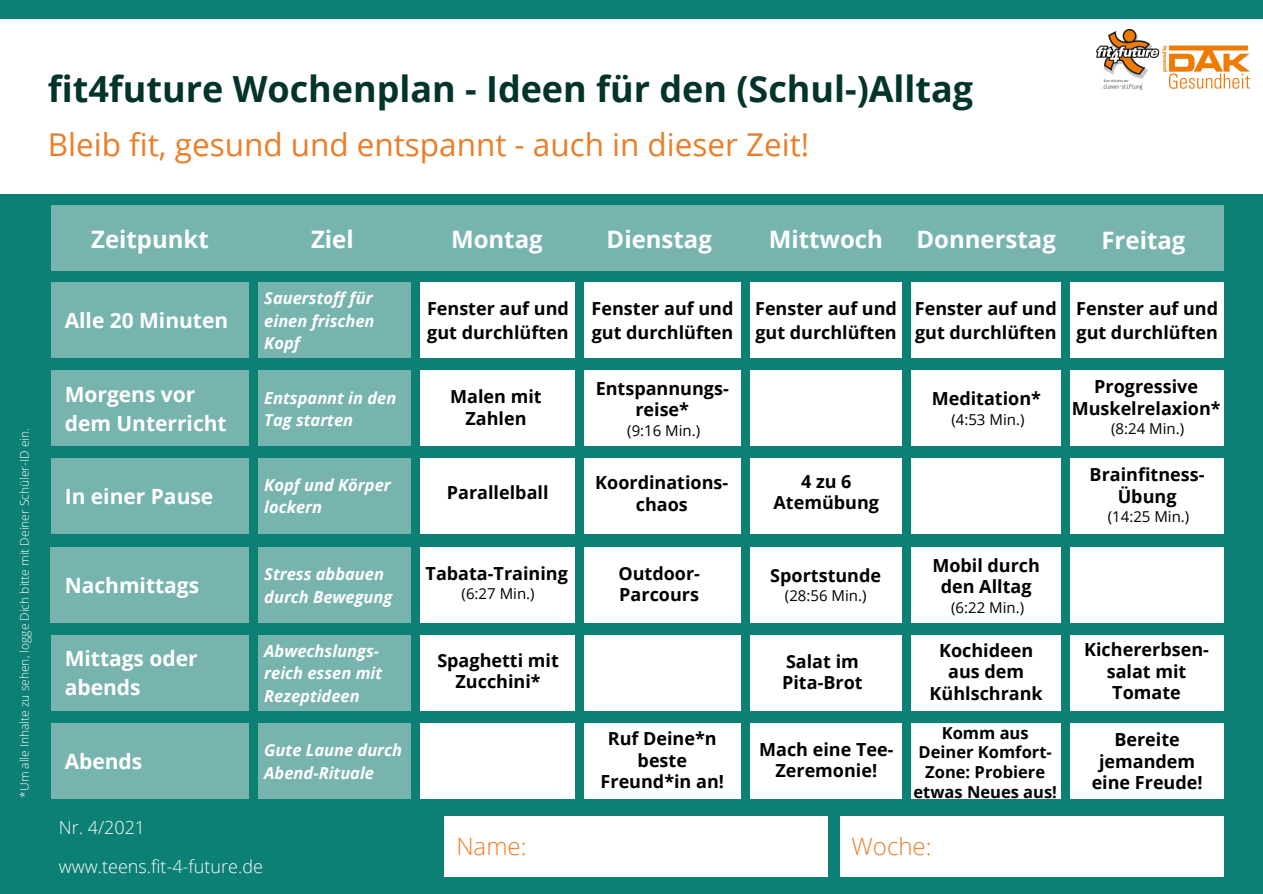
<style>
.page{position:relative;width:1263px;height:894px;background:#fff}
.page>*{position:absolute;margin:0;border:0;box-sizing:border-box;transform-origin:0 0}
.t1{font:700 36px "Open Sans";color:#02342b}
.t2{font:31.5px "Open Sans";color:#ec7d27}
.t3{font:700 24px "Open Sans";color:#fff}
.t4{font:300 24px "Open Sans";color:#ec7d27}
.t5{font:700 21px/29.2px "Open Sans";color:#fff}
.t6{font:700 18px/21.6px "Open Sans";color:#000;text-align:center}
.t7{font:700 18px/24.8px "Open Sans";color:#000}
.t8{font:300 18px/39.2px "Open Sans";color:#fff}
.t9{font:italic 700 16.5px/22.5px "Open Sans";color:#fff}
.t10{font:700 16.5px/19.8px "Open Sans";color:#000;text-align:center}
.t11{font:15px "Open Sans";color:#000}
.t12{font:300 12px "Open Sans";color:#fff}
</style>
<div class="page">
<div style="left:0;top:0;width:1263px;height:893px;background:#0c8075"></div>
<div style="left:0;top:20px;width:1262px;height:174px;background:#fff"></div>
<div style="left:444px;top:815px;width:384px;height:60px;background:#fff"></div>
<div style="left:840px;top:815px;width:383px;height:60px;background:#fff"></div>
<div style="left:51px;top:282px;width:1172px;height:76px;background:#fff"></div>
<div style="left:51px;top:282px;width:360px;height:76px;background:#77b4ae"></div>
<div style="left:51px;top:370px;width:1172px;height:76px;background:#fff"></div>
<div style="left:51px;top:370px;width:360px;height:76px;background:#77b4ae"></div>
<div style="left:51px;top:458px;width:1172px;height:75px;background:#fff"></div>
<div style="left:51px;top:458px;width:365px;height:75px;background:#77b4ae"></div>
<div style="left:51px;top:547px;width:1172px;height:75px;background:#fff"></div>
<div style="left:50px;top:547px;width:366px;height:75px;background:#77b4ae"></div>
<div style="left:51px;top:635px;width:1172px;height:75px;background:#fff"></div>
<div style="left:51px;top:635px;width:360px;height:75px;background:#77b4ae"></div>
<div style="left:51px;top:723px;width:1172px;height:75px;background:#fff"></div>
<div style="left:51px;top:723px;width:360px;height:75px;background:#77b4ae"></div>
<div style="left:249px;top:282px;width:9px;height:529px;background:#0c8075"></div>
<div style="left:902px;top:278px;width:9px;height:529px;background:#0c8075"></div>
<div style="left:575px;top:278px;width:9px;height:529px;background:#0c8075"></div>
<div style="left:741px;top:274px;width:9px;height:529px;background:#0c8075"></div>
<div style="left:51px;top:205px;width:1172px;height:66px;background:#77b4ae"></div>
<img style="left:1097px;top:30px;width:153px;height:59px">
<div style="left:411px;top:282px;width:9px;height:529px;background:#0c8075"></div>
<div style="left:1061px;top:279px;width:9px;height:529px;background:#0c8075"></div>
<p class="t1" style="left:48px;top:63px;width:927px">fit4future Wochenplan - Ideen für den (Schul-)Alltag</p>
<p class="t2" style="left:48px;top:122px;width:763px">Bleib fit, gesund und entspannt - auch in dieser Zeit!</p>
<p class="t12" style="left:16px;top:797px;width:371px;rotate:-90deg">*Um alle Inhalte zu sehen, logge Dich bitte mit Deiner Schüler-ID ein.</p>
<p class="t3" style="left:91px;top:222px;width:119px">Zeitpunkt</p>
<p class="t3" style="left:451px;top:222px;width:93px">Montag</p>
<p class="t3" style="left:607px;top:222px;width:107px">Dienstag</p>
<p class="t3" style="left:769px;top:222px;width:116px">Mittwoch</p>
<p class="t3" style="left:916px;top:222px;width:141px">Donnerstag</p>
<p class="t3" style="left:1101px;top:223px;width:85px">Freitag</p>
<p class="t3" style="left:311px;top:222px;width:44px">Ziel</p>
<p class="t5" style="left:65px;top:305px;width:165px">Alle 20 Minuten</p>
<p class="t5" style="left:65px;top:379px;width:163px">Morgens vor dem Unterricht</p>
<p class="t5" style="left:65px;top:480px;width:150px">In einer Pause</p>
<p class="t5" style="left:65px;top:570px;width:136px">Nachmittags</p>
<p class="t5" style="left:65px;top:643px;width:134px">Mittags oder abends</p>
<p class="t5" style="left:65px;top:746px;width:79px">Abends</p>
<p class="t9" style="left:264px;top:286px;width:112px;text-align:justify">Sauerstoff für einen frischen Kopf</p>
<p class="t9" style="left:264px;top:386px;width:134px">Entspannt in den<br>Tag starten</p>
<p class="t9" style="left:264px;top:473px;width:128px">Kopf und Körper lockern</p>
<p class="t9" style="left:264px;top:562px;width:130px">Stress abbauen durch Bewegung</p>
<p class="t9" style="left:264px;top:638px;width:119px">Abwechslungs&shy;reich essen mit<br>Rezeptideen</p>
<p class="t9" style="left:264px;top:738px;width:139px">Gute Laune durch<br>Abend-Rituale</p>
<p class="t8" style="left:59px;top:806px;width:206px">Nr. 4/2021 www.teens.fit-4-future.de</p>
<p class="t7" style="left:427px;top:295px;width:143px">Fenster auf und gut durchlüften</p>
<p class="t7" style="left:592px;top:295px;width:143px">Fenster auf und gut durchlüften</p>
<p class="t7" style="left:755px;top:295px;width:143px">Fenster auf und gut durchlüften</p>
<p class="t7" style="left:915px;top:295px;width:143px">Fenster auf und gut durchlüften</p>
<p class="t7" style="left:1076px;top:295px;width:143px">Fenster auf und gut durchlüften</p>
<p class="t6" style="left:450px;top:385px;width:93px">Malen mit<br>Zahlen</p>
<p class="t6" style="left:596px;top:377px;width:135px">Entspannungs&shy;reise*</p>
<p class="t11" style="left:627px;top:420px;width:75px">(9:16 Min.)</p>
<p class="t6" style="left:447px;top:481px;width:103px">Parallelball</p>
<p class="t6" style="left:595px;top:471px;width:135px">Koordinations&shy;chaos</p>
<p class="t6" style="left:773px;top:470px;width:107px">4 zu 6<br>Atemübung</p>
<p class="t6" style="left:426px;top:562px;width:144px">Tabata-Training</p>
<p class="t11" style="left:462px;top:583px;width:75px">(6:27 Min.)</p>
<p class="t6" style="left:618px;top:562px;width:83px;text-align:left">Outdoor-<br>Parcours</p>
<p class="t6" style="left:770px;top:564px;width:112px">Sportstunde</p>
<p class="t11" style="left:785px;top:585px;width:83px">(28:56 Min.)</p>
<p class="t6" style="left:932px;top:387px;width:111px">Meditation*</p>
<p class="t11" style="left:951px;top:409px;width:75px">(4:53 Min.)</p>
<p class="t6" style="left:932px;top:554px;width:109px">Mobil durch den Alltag</p>
<p class="t11" style="left:951px;top:597px;width:75px">(6:22 Min.)</p>
<p class="t6" style="left:1072px;top:375px;width:150px">Progressive<br>Muskelrelaxion*</p>
<p class="t11" style="left:1111px;top:418px;width:75px">(8:24 Min.)</p>
<p class="t6" style="left:1090px;top:463px;width:116px">Brainfitness-<br>Übung</p>
<p class="t11" style="left:1108px;top:506px;width:83px">(14:25 Min.)</p>
<p class="t6" style="left:1084px;top:638px;width:126px">Kichererbsen&shy;salat mit<br>Tomate</p>
<p class="t6" style="left:437px;top:648px;width:123px">Spaghetti mit<br>Zucchini*</p>
<p class="t6" style="left:782px;top:649px;width:82px;text-align:left">Salat im<br>Pita-Brot</p>
<p class="t6" style="left:930px;top:638px;width:115px">Kochideen aus dem<br>Kühlschrank</p>
<p class="t10" style="left:913px;top:722px;width:145px">Komm aus<br>Deiner Komfort-<br>Zone: Probiere etwas Neues aus!</p>
<p class="t6" style="left:601px;top:727px;width:125px">Ruf Deine*n beste<br>Freund*in an!</p>
<p class="t6" style="left:759px;top:737px;width:136px">Mach eine Tee-<br>Zeremonie!</p>
<p class="t6" style="left:1092px;top:728px;width:112px">Bereite jemandem eine Freude!</p>
<p class="t4" style="left:456px;top:829px;width:72px">Name:</p>
<p class="t4" style="left:851px;top:829px;width:81px">Woche:</p>
</div>
